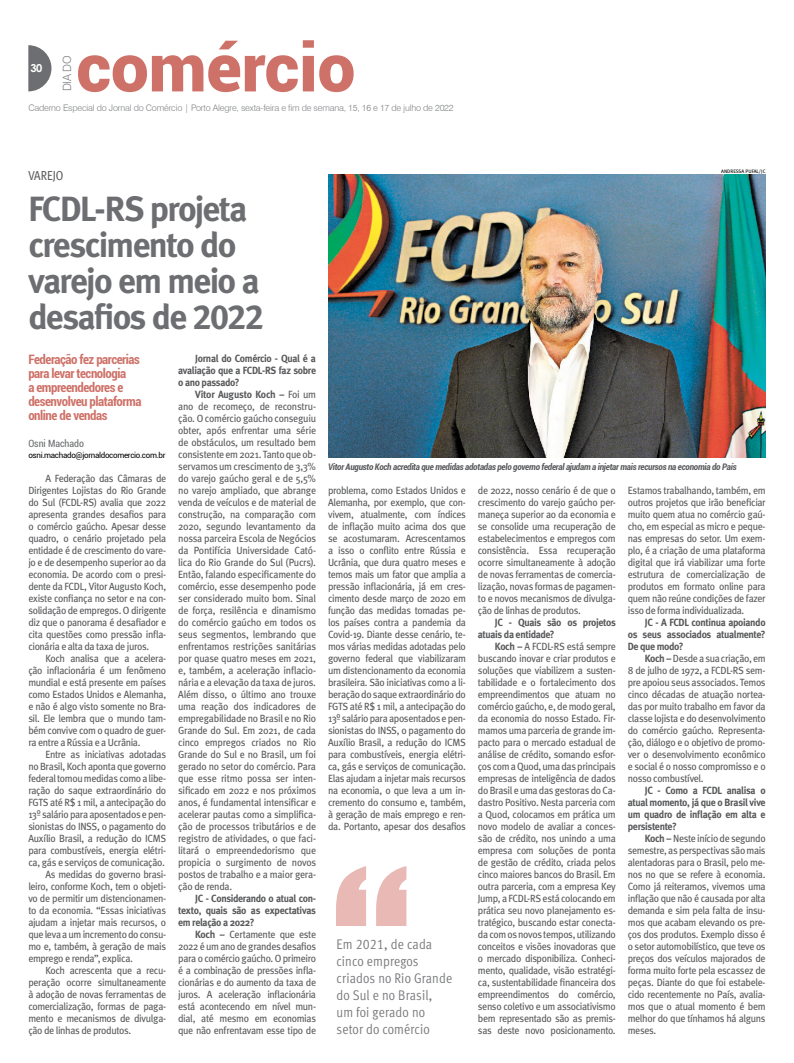
<style>
.page{position:relative;width:794px;height:1063px;background:#fff}
.page>*{position:absolute;margin:0;border:0;box-sizing:border-box;transform-origin:0 0}
.t1{font:900 67.2px "Roboto";color:#ce7168}
.Abre{font:35px/36px "Meta Bold LF";letter-spacing:-.05em;color:#6d6e71}
.entrevista__olho{font:14px/17px "Meta Cond Normal LF";letter-spacing:.01em;color:#77787b}
.Linha_de_Apoio{font:700 condensed 13px/14px "Roboto";letter-spacing:-.035em;color:#ce7168}
.CARTOLA{font:13px "Meta Cond";color:#58595b}
.t2{font:300 11.4px "Swiss 721 BT";color:#808285}
.t3{font:700 11px "Century Gothic";color:#fff}
.TEXTO{font:10.4px/12px "Meta";letter-spacing:-.035em;color:#58595b;text-align:justify;scale:.95 1}
.TEXTO-2{font:700 10.4px/12px "Meta";letter-spacing:-.035em;color:#58595b;text-align:justify;scale:.95 1}
.Assinatura{font:condensed 10px "Roboto";color:#6d6e71}
.Legenda{font:italic 700 condensed 9px "Roboto";letter-spacing:-.03em;color:#58595b}
.t4{font:300 9px "Swiss 721 BT";letter-spacing:-.02em;color:#808285}
.E-mail{font:8px "Roboto";letter-spacing:-.04em;color:#000}
.Crédito{font:5px "Meta Book Caps";color:#000}
.s1{font-weight:700}
</style>
<div class="page">
<svg style="left:28px;top:45px;width:23px;height:46px"></svg>
<img style="left:328px;top:175px;width:437px;height:283px">
<svg style="left:336px;top:866px;width:70px;height:60px"></svg>
<h1 class="t1" style="left:77px;top:20px;width:280px">comércio</h1>
<p class="t4" style="left:28px;top:103px;width:427px">Caderno Especial do Jornal do Comércio | Porto Alegre, sexta-feira e fim de semana, 15, 16 e 17 de julho de 2022</p>
<p class="t3" style="left:30px;top:60px;width:13px">30</p>
<p class="t2" style="left:60px;top:91px;width:37px;rotate:-90deg">DIA DO</p>
<p class="CARTOLA" style="left:28px;top:168px;width:37px">VAREJO</p>
<p class="Abre" style="left:28px;top:190px;width:238px">FCDL-RS projeta crescimento do varejo em meio a desafios de 2022</p>
<p class="Linha_de_Apoio" style="left:28px;top:352px;width:115px">Federação fez parcerias para levar tecnologia<br>a empreendedores e desenvolveu plataforma online de vendas</p>
<p class="Assinatura" style="left:28px;top:436px;width:57px">Osni Machado</p>
<p class="E-mail" style="left:28px;top:449px;width:139px">osni.machado@jornaldocomercio.com.br</p>
<p class="TEXTO" style="left:28px;top:472px;width:147px;text-indent:17px">A Federação das Câmaras de Dirigentes Lojistas do Rio Grande do Sul (FCDL-RS) avalia que 2022 apresenta grandes desafios para o comércio gaúcho. Apesar desse quadro, o cenário projetado pela entidade é de crescimento do vare&shy;jo e de desempenho superior ao da economia. De acordo com o presi&shy;dente da FCDL, Vitor Augusto Koch, existe confiança no setor e na con&shy;solidação de empregos. O dirigente diz que o panorama é desafiador e cita questões como pressão infla&shy;cionária e alta da taxa de juros.</p>
<p class="TEXTO" style="left:28px;top:652px;width:147px;text-indent:17px">Koch analisa que a acelera&shy;ção inflacionária é um fenômeno mundial e está presente em países como Estados Unidos e Alemanha, e não é algo visto somente no Bra&shy;sil. Ele lembra que o mundo tam&shy;bém convive com o quadro de guer&shy;ra entre a Rússia e a Ucrânia.</p>
<p class="TEXTO" style="left:28px;top:748px;width:147px;text-indent:17px">Entre as iniciativas adotadas no Brasil, Koch aponta que governo federal tomou medidas como a libe&shy;ração do saque extraordinário do FGTS até R$ 1 mil, a antecipação do 13º salário para aposentados e pen&shy;sionistas do INSS, o pagamento do Auxílio Brasil, a redução do ICMS para combustíveis, energia elétri&shy;ca, gás e serviços de comunicação.</p>
<p class="TEXTO" style="left:28px;top:868px;width:147px;text-indent:17px">As medidas do governo brasi&shy;leiro, conforme Koch, tem o objeti&shy;vo de permitir um distencionamen&shy;to da economia. “Essas iniciativas ajudam a injetar mais recursos, o que leva a um incremento do consu&shy;mo e, também, à geração de mais emprego e renda”, explica.</p>
<p class="TEXTO" style="left:28px;top:964px;width:147px;text-indent:17px">Koch acrescenta que a recu&shy;peração ocorre simultaneamente à adoção de novas ferramentas de comercialização, formas de paga&shy;mento e mecanismos de divulga&shy;ção de linhas de produtos.</p>
<p class="TEXTO-2" style="left:178px;top:352px;width:147px;text-indent:17px">Jornal do Comércio - Qual é a avaliação que a FCDL-RS faz sobre o ano passado?</p>
<p class="TEXTO" style="left:178px;top:388px;width:147px;text-indent:17px"><span class="s1">Vitor Augusto Koch –</span> Foi um ano de recomeço, de reconstru&shy;ção. O comércio gaúcho conseguiu obter, após enfrentar uma série de obstáculos, um resultado bem consistente em 2021. Tanto que ob&shy;servamos um crescimento de 3,3% do varejo gaúcho geral e de 5,5% no varejo ampliado, que abrange venda de veículos e de material de construção, na comparação com 2020, segundo levantamento da nossa parceira Escola de Negócios da Pontifícia Universidade Cató&shy;lica do Rio Grande do Sul (Pucrs).<br>Então, falando especificamente do comércio, esse desempenho pode ser considerado muito bom. Sinal de força, resilência e dinamismo do comércio gaúcho em todos os seus segmentos, lembrando que enfrentamos restrições sanitárias por quase quatro meses em 2021, e, também, a aceleração inflacio&shy;nária e a elevação da taxa de juros.<br>Além disso, o último ano trouxe uma reação dos indicadores de empregabilidade no Brasil e no Rio Grande do Sul. Em 2021, de cada cinco empregos criados no Rio Grande do Sul e no Brasil, um foi gerado no setor do comércio. Para que esse ritmo possa ser inten&shy;sificado em 2022 e nos próximos anos, é fundamental intensificar e acelerar pautas como a simplifica&shy;ção de processos tributários e de registro de atividades, o que faci&shy;litará o empreendedorismo que propicia o surgimento de novos postos de trabalho e a maior gera&shy;ção de renda.</p>
<p class="TEXTO-2" style="left:178px;top:892px;width:147px;text-indent:17px">JC - Considerando o atual con&shy;texto, quais são as expectativas em relação a 2022?</p>
<p class="TEXTO" style="left:178px;top:928px;width:147px;text-indent:17px"><span class="s1">Koch –</span> Certamente que este 2022 é um ano de grandes desafios para o comércio gaúcho. O primeiro é a combinação de pressões infla&shy;cionárias e do aumento da taxa de juros. A aceleração inflacionária está acontecendo em nível mun&shy;dial, até mesmo em economias que não enfrentavam esse tipo de</p>
<p class="Crédito" style="left:721px;top:169px;width:46px">ANDRESSA PUFAL/JC</p>
<p class="Legenda" style="left:328px;top:461px;width:410px">Vitor Augusto Koch acredita que medidas adotadas pelo governo federal ajudam a injetar mais recursos na economia do País</p>
<p class="TEXTO" style="left:328px;top:484px;width:147px">problema, como Estados Unidos e Alemanha, por exemplo, que con&shy;vivem, atualmente, com índices de inflação muito acima dos que se acostumaram. Acrescentamos a isso o conflito entre Rússia e Ucrânia, que dura quatro meses e temos mais um fator que amplia a pressão inflacionária, já em cres&shy;cimento desde março de 2020 em função das medidas tomadas pe&shy;los países contra a pandemia da Covid-19. Diante desse cenário, te&shy;mos várias medidas adotadas pelo governo federal que viabilizaram um distencionamento da economia brasileira. São iniciativas como a li&shy;beração do saque extraordinário do FGTS até R$ 1 mil, a antecipação do 13º salário para aposentados e pen&shy;sionistas do INSS, o pagamento do Auxílio Brasil, a redução do ICMS para combustíveis, energia elétri&shy;ca, gás e serviços de comunicação.<br>Elas ajudam a injetar mais recursos na economia, o que leva a um in&shy;cremento do consumo e, também, à geração de mais emprego e ren&shy;da. Portanto, apesar dos desafios</p>
<p class="TEXTO" style="left:478px;top:484px;width:147px">de 2022, nosso cenário é de que o crescimento do varejo gaúcho per&shy;maneça superior ao da economia e se consolide uma recuperação de estabelecimentos e empregos com consistência. Essa recuperação ocorre simultaneamente à adoção de novas ferramentas de comercia&shy;lização, novas formas de pagamen&shy;to e novos mecanismos de divulga&shy;ção de linhas de produtos.</p>
<p class="TEXTO-2" style="left:478px;top:616px;width:147px;text-indent:17px">JC - Quais são os projetos atuais da entidade?</p>
<p class="TEXTO" style="left:478px;top:640px;width:147px;text-indent:17px"><span class="s1">Koch –</span> A FCDL-RS está sempre buscando inovar e criar produtos e soluções que viabilizem a susten&shy;tabilidade e o fortalecimento dos empreendimentos que atuam no comércio gaúcho, e, de modo geral, da economia do nosso Estado. Fir&shy;mamos uma parceria de grande im&shy;pacto para o mercado estadual de análise de crédito, somando esfor&shy;ços com a Quod, uma das principais empresas de inteligência de dados do Brasil e uma das gestoras do Ca&shy;dastro Positivo. Nesta parceria com a Quod, colocamos em prática um novo modelo de avaliar a conces&shy;são de crédito, nos unindo a uma empresa com soluções de ponta de gestão de crédito, criada pelos cinco maiores bancos do Brasil. Em outra parceria, com a empresa Key Jump, a FCDL-RS está colocando em prática seu novo planejamento es&shy;tratégico, buscando estar conecta&shy;da com os novos tempos, utilizando conceitos e visões inovadoras que o mercado disponibiliza. Conheci&shy;mento, qualidade, visão estratégi&shy;ca, sustentabilidade financeira dos empreendimentos do comércio, senso coletivo e um associativismo bem representado são as premis&shy;sas deste novo posicionamento.</p>
<p class="entrevista__olho" style="left:336px;top:936px;width:117px">Em 2021, de cada cinco empregos criados no Rio Grande do Sul e no Brasil, um foi gerado no setor do comércio</p>
<p class="TEXTO" style="left:628px;top:484px;width:147px">Estamos trabalhando, também, em outros projetos que irão beneficiar muito quem atua no comércio gaú&shy;cho, em especial as micro e peque&shy;nas empresas do setor. Um exem&shy;plo, é a criação de uma plataforma digital que irá viabilizar uma forte estrutura de comercialização de produtos em formato online para quem não reúne condições de fazer isso de forma individualizada.</p>
<p class="TEXTO-2" style="left:628px;top:616px;width:147px;text-indent:17px">JC - A FCDL continua apoiando os seus associados atualmente?<br>De que modo?</p>
<p class="TEXTO" style="left:628px;top:652px;width:147px;text-indent:17px"><span class="s1">Koch –</span> Desde a sua criação, em 8 de julho de 1972, a FCDL-RS sem&shy;pre apoiou seus associados. Temos cinco décadas de atuação nortea&shy;das por muito trabalho em favor da classe lojista e do desenvolvimento do comércio gaúcho. Representa&shy;ção, diálogo e o objetivo de promo&shy;ver o desenvolvimento econômico e social é o nosso compromisso e o nosso combustível.</p>
<p class="TEXTO-2" style="left:628px;top:784px;width:147px;text-indent:17px">JC - Como a FCDL analisa o atual momento, já que o Brasil vive um quadro de inflação em alta e persistente?</p>
<p class="TEXTO" style="left:628px;top:832px;width:147px;text-indent:17px"><span class="s1">Koch –</span> Neste início de segundo semestre, as perspectivas são mais alentadoras para o Brasil, pelo me&shy;nos no que se refere à economia.<br>Como já reiteramos, vivemos uma inflação que não é causada por alta demanda e sim pela falta de insu&shy;mos que acabam elevando os pre&shy;ços dos produtos. Exemplo disso é o setor automobilístico, que teve os preços dos veículos majorados de forma muito forte pela escassez de peças. Diante do que foi estabele&shy;cido recentemente no País, avalia&shy;mos que o atual momento é bem melhor do que tínhamos há alguns meses.</p>
</div>
